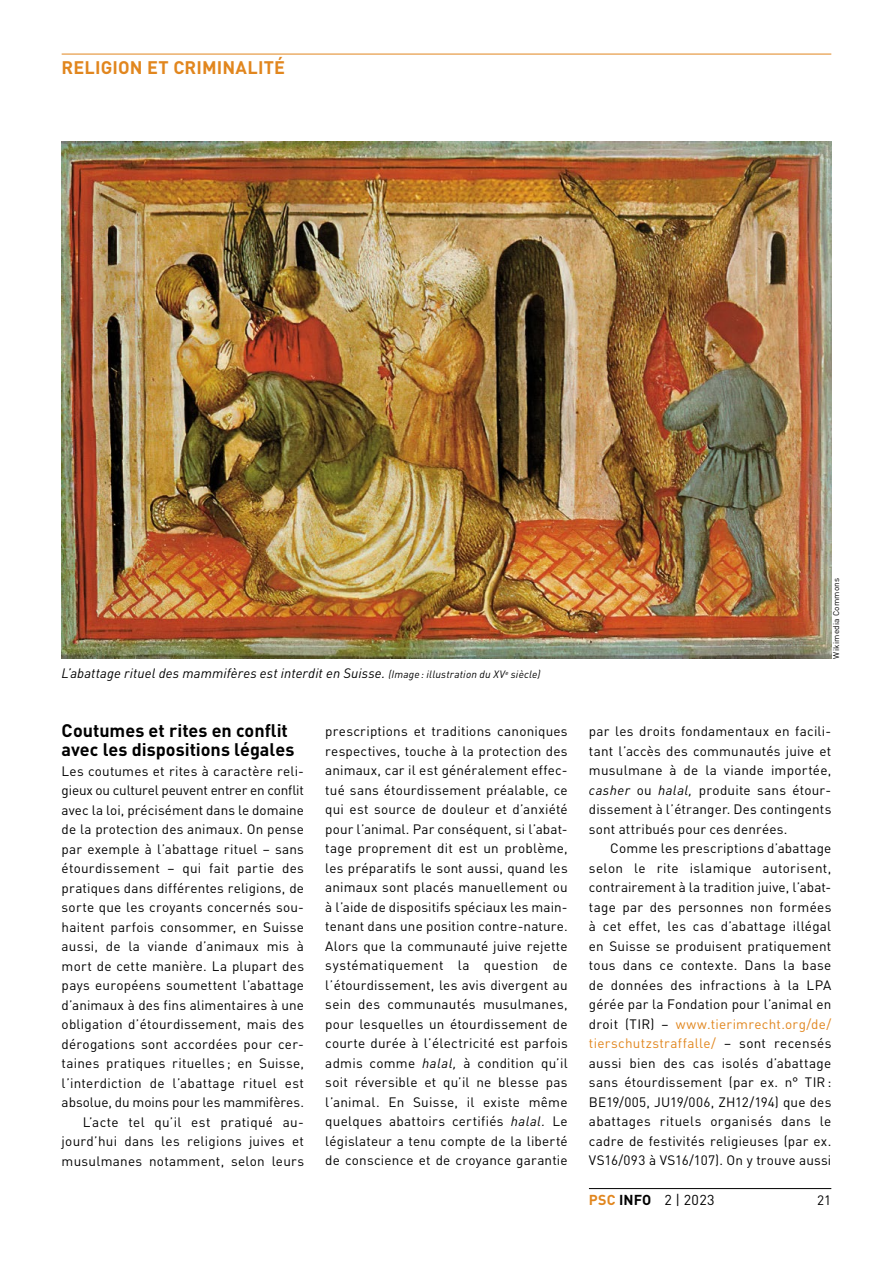
<style>
.page{position:relative;width:893px;height:1263px;background:#fff}
.page>*{position:absolute;margin:0;border:0;box-sizing:border-box;transform-origin:0 0}
.t1{font:700 18px/19.5px "DIN";color:#000}
.t2{font:700 18px "DIN";letter-spacing:.01em;color:#e1861e}
.t3{font:14.25px "DIN";color:#000}
.t4{font:13.5px/19.5px "DIN";letter-spacing:.015em;color:#000;text-align:justify}
.t5{font:italic 13.5px "DIN DIN Regular";letter-spacing:.01em;color:#000}
.t6{font:8.25px "DIN";letter-spacing:.03em;color:#000}
.s1{font-size:10.5px}
.s2{font-family:"DIN DIN Regular";font-style:italic}
.s3{color:#e1861e}
.s4{font-weight:700;color:#e1861e}
.s5{font-weight:700}
</style>
<div class="page">
<hr style="left:589px;top:1188px;width:242px;height:1px;background:#000">
<hr style="left:62px;top:54px;width:769px;height:1px;background:#e1861e">
<img style="left:62px;top:142px;width:769px;height:516px">
<h1 class="t2" style="left:62px;top:55px;width:225px">RELIGION ET CRIMINALITÉ</h1>
<p class="t5" style="left:62px;top:665px;width:480px">L’abattage rituel des mammifères est interdit en Suisse. <span class="s1">(Image: illustration du XV</span><sup>e</sup> <span class="s1">siècle)</span></p>
<p class="t6" style="left:831px;top:659px;width:82px;rotate:-90deg">Wikimedia Commons</p>
<h1 class="t1" style="left:62px;top:719px;width:234px">Coutumes et rites en conflit avec les dispositions légales</h1>
<p class="t4" style="left:62px;top:761px;width:244px;text-align:right">Les coutumes et rites à caractère reli&shy;gieux ou culturel peuvent entrer en conflit avec la loi, précisément dans le domaine de la protection des animaux. On pense par exemple à l’abattage rituel – sans étourdissement – qui fait partie des pratiques dans différentes religions, de sorte que les croyants concernés sou&shy;haitent parfois consommer, en Suisse aussi, de la viande d’animaux mis à mort de cette manière. La plupart des pays européens soumettent l’abattage d’animaux à des fins alimentaires à une obligation d’étourdissement, mais des dérogations sont accordées pour cer&shy;taines pratiques rituelles ; en Suisse, l’interdiction de l’abattage rituel est absolue, du moins pour les mammifères.<br>L’acte tel qu’il est pratiqué au&shy;jourd’hui dans les religions juives et musulmanes notamment, selon leurs</p>
<p class="t4" style="left:325px;top:722px;width:244px">prescriptions et traditions canoniques respectives, touche à la protection des animaux, car il est généralement effec&shy;tué sans étourdissement préalable, ce qui est source de douleur et d’anxiété pour l’animal. Par conséquent, si l’abat&shy;tage proprement dit est un problème, les préparatifs le sont aussi, quand les animaux sont placés manuellement ou à l’aide de dispositifs spéciaux les main&shy;tenant dans une position contre-nature.<br>Alors que la communauté juive rejette systématiquement la question de l’étourdissement, les avis divergent au sein des communautés musulmanes, pour lesquelles un étourdissement de courte durée à l’électricité est parfois admis comme <span class="s2">halal,</span> à condition qu’il soit réversible et qu’il ne blesse pas l’animal. En Suisse, il existe même quelques abattoirs certifiés <span class="s2">halal.</span> Le législateur a tenu compte de la liberté de conscience et de croyance garantie</p>
<p class="t4" style="left:589px;top:721px;width:244px">par les droits fondamentaux en facili&shy;tant l’accès des communautés juive et musulmane à de la viande importée, <span class="s2">casher</span> ou <span class="s2">halal,</span> produite sans étour&shy;dissement à l’étranger. Des contingents sont attribués pour ces denrées.</p>
<p class="t4" style="left:589px;top:838px;width:244px;text-indent:21px">Comme les prescriptions d’abattage selon le rite islamique autorisent, contrairement à la tradition juive, l’abat&shy;tage par des personnes non formées à cet effet, les cas d’abattage illégal en Suisse se produisent pratiquement tous dans ce contexte. Dans la base de données des infractions à la LPA gérée par la Fondation pour l’animal en droit (TIR) – <span class="s3">www.tierimrecht.org/de/ tierschutzstraffalle/</span> – sont recensés aussi bien des cas isolés d’abattage sans étourdissement (par ex. n° TIR:<br>BE19/005, JU19/006, ZH12/194) que des abattages rituels organisés dans le cadre de festivités religieuses (par ex.<br>VS16/093 à VS16/107). On y trouve aussi</p>
<p class="t3" style="left:589px;top:1190px;width:127px"><span class="s4">PSC</span> <span class="s5">INFO</span> 2 | 2023</p>
<p class="t4" style="left:817px;top:1190px;width:16px">21</p>
</div>
